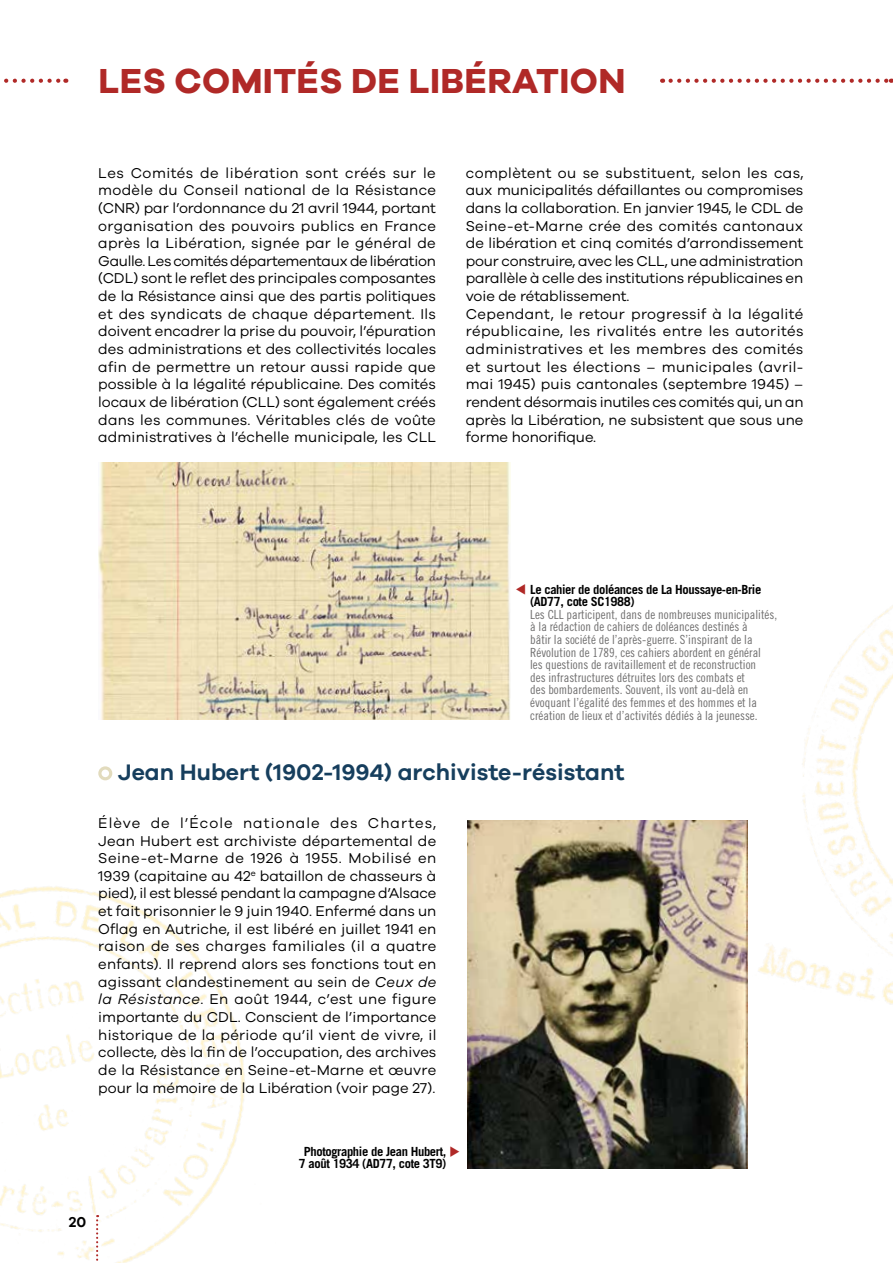
<style>
.page{position:relative;width:893px;height:1263px;background:#fff}
.page>*{position:absolute;margin:0;border:0;box-sizing:border-box;transform-origin:0 0}
.t1{font:700 35.85px "Galano Grotesque";letter-spacing:.01em;color:#b02927}
.t2{font:600 23.25px "Galano Grotesque";color:#163e5d}
.t3{font:14.7px/17.7px "Galano Grotesque";color:#000;text-align:justify}
.t4{font:600 14.7px "Galano Grotesque";color:#000}
.t5{font:12.6px/12.6px "Trade Gothic LT Std Cn 18";color:#706f6f}
.t6{font:700 12.6px/12.6px "Trade Gothic LT Std";letter-spacing:-.03em;color:#000}
.s1{font-style:italic}
</style>
<div class="page">
<svg style="left:4px;top:79px;width:62px;height:4px"></svg>
<img style="left:0;top:886px;width:245px;height:377px">
<img style="left:747px;top:605px;width:146px;height:435px">
<svg style="left:671px;top:79px;width:221px;height:4px"></svg>
<div style="left:98px;top:766px;width:14px;height:14px;border:3px solid #e2dbbd;border-radius:50%"></div>
<img style="left:98px;top:462px;width:412px;height:258px">
<img style="left:468px;top:820px;width:279px;height:348px">
<h1 class="t1" style="left:98px;top:58px;width:529px">LES COMITÉS DE LIBÉRATION</h1>
<p class="t3" style="left:98px;top:163px;width:339px">Les Comités de libération sont créés sur le modèle du Conseil national de la Résistance (CNR) par l’ordonnance du 21 avril 1944, portant organisation des pouvoirs publics en France après la Libération, signée par le général de Gaulle. Les comités départementaux de libération (CDL) sont le reflet des principales composantes de la Résistance ainsi que des partis politiques et des syndicats de chaque département. Ils doivent encadrer la prise du pouvoir, l’épuration des administrations et des collectivités locales afin de permettre un retour aussi rapide que possible à la légalité républicaine. Des comités locaux de libération (CLL) sont également créés dans les communes. Véritables clés de voûte administratives à l’échelle municipale, les CLL</p>
<p class="t3" style="left:466px;top:163px;width:339px;text-align:left">complètent ou se substituent, selon les cas, aux municipalités défaillantes ou compromises dans la collaboration. En janvier 1945, le CDL de Seine-et-Marne crée des comités cantonaux de libération et cinq comités d’arrondissement pour construire, avec les CLL, une administration parallèle à celle des institutions républicaines en voie de rétablissement.<br>Cependant, le retour progressif à la légalité républicaine, les rivalités entre les autorités administratives et les membres des comités et surtout les élections – municipales (avril&shy;mai 1945) puis cantonales (septembre 1945) – rendent désormais inutiles ces comités qui, un an après la Libération, ne subsistent que sous une forme honorifique.</p>
<p class="t6" style="left:530px;top:583px;width:233px">Le cahier de doléances de La Houssaye-en-Brie (AD77, cote SC1988)</p>
<p class="t5" style="left:530px;top:608px;width:249px">Les CLL participent, dans de nombreuses municipalités, à la rédaction de cahiers de doléances destinés à<br>bâtir la société de l’après-guerre. S’inspirant de la Révolution de 1789, ces cahiers abordent en général<br>les questions de ravitaillement et de reconstruction<br>des infrastructures détruites lors des combats et<br>des bombardements. Souvent, ils vont au-delà en évoquant l’égalité des femmes et des hommes et la création de lieux et d’activités dédiés à la jeunesse.</p>
<h2 class="t2" style="left:118px;top:758px;width:508px">Jean Hubert (1902-1994) archiviste-résistant</h2>
<p class="t3" style="left:98px;top:814px;width:340px">Élève de l’École nationale des Chartes, Jean Hubert est archiviste départemental de Seine-et-Marne de 1926 à 1955. Mobilisé en 1939 (capitaine au 42<sup>e</sup> bataillon de chasseurs à pied), il est blessé pendant la campagne d’Alsace et fait prisonnier le 9 juin 1940. Enfermé dans un Oflag en Autriche, il est libéré en juillet 1941 en raison de ses charges familiales (il a quatre enfants). Il reprend alors ses fonctions tout en agissant clandestinement au sein de <span class="s1">Ceux de la Résistance</span>. En août 1944, c’est une figure importante du CDL. Conscient de l’importance historique de la période qu’il vient de vivre, il collecte, dès la fin de l’occupation, des archives de la Résistance en Seine-et-Marne et œuvre pour la mémoire de la Libération (voir page 27).</p>
<p class="t4" style="left:69px;top:1213px;width:19px">20</p>
<p class="t6" style="left:299px;top:1144px;width:149px;text-align:center">Photographie de Jean Hubert,<br>7 août 1934 (AD77, cote 3T9)</p>
</div>
